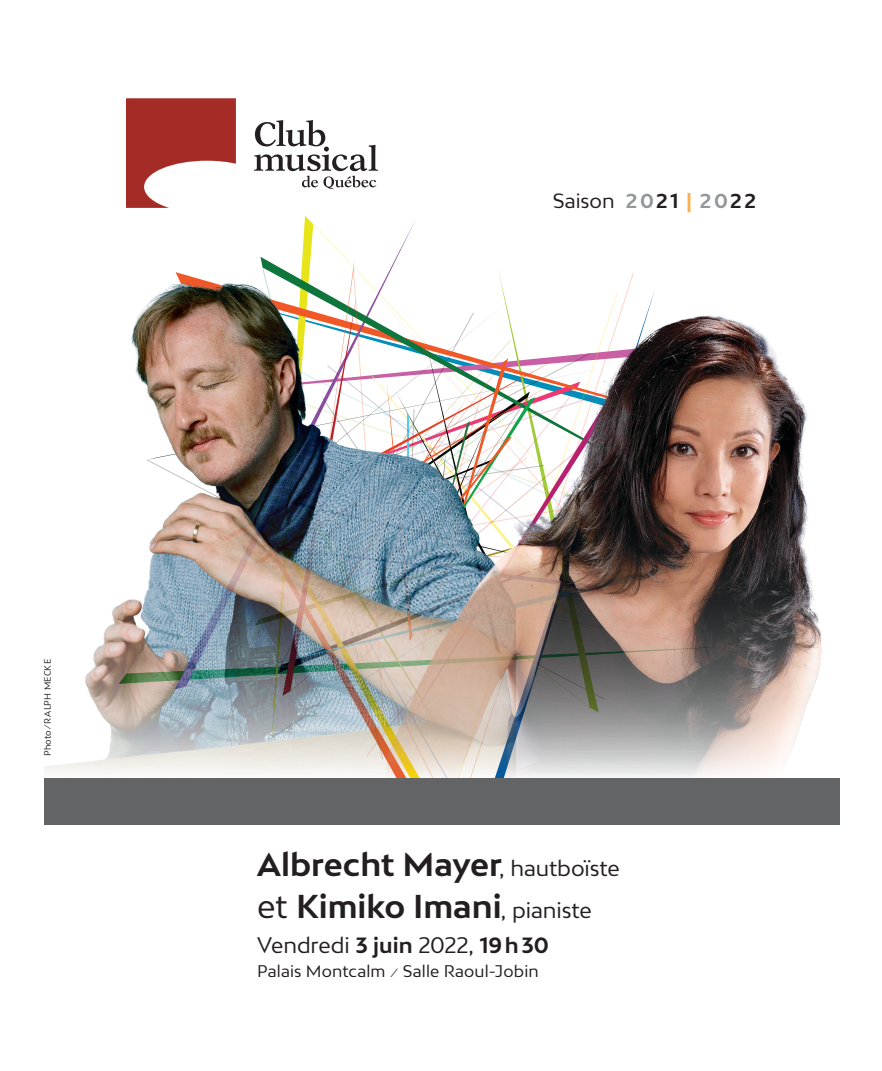
<style>
.page{position:relative;width:882px;height:1071px;background:#fff}
.page>*{position:absolute;margin:0;border:0;box-sizing:border-box;transform-origin:0 0}
.t1{font:700 31.5px/42px "Bw Mitga";color:#231f20}
.t2{font:21px "Bw Mitga";letter-spacing:-.005em;color:#231f20}
.t3{font:19.25px "Bw Mitga";color:#231f20}
.t4{font:15.75px "Bw Mitga";letter-spacing:.01em;color:#231f20}
.t5{font:8.75px "Bw Mitga";letter-spacing:.025em;color:#231f20;scale:.96 1}
.s1{font-weight:700;color:#949698}
.s2{font-weight:700}
.s3{font-weight:700;color:#fbb04c}
.s4{font-weight:400;font-size:21px}
.s5{font-weight:400}
</style>
<div class="page">
<img style="left:44px;top:271px;width:463px;height:508px">
<img style="left:370px;top:308px;width:470px;height:471px">
<svg style="left:126px;top:98px;width:110px;height:110px"></svg>
<svg style="left:254px;top:120px;width:124px;height:69px"></svg>
<div style="left:44px;top:779px;width:796px;height:46px;background:#636466"></div>
<p class="t5" style="left:42px;top:756px;width:103px;rotate:-90deg">Photo ⁄RALPH MECKE</p>
<p class="t3" style="left:553px;top:188px;width:205px">Saison <span class="s1">20</span><span class="s2">21</span> <span class="s3">|</span> <span class="s1">20</span><span class="s2">22</span></p>
<p class="t1" style="left:257px;top:842px;width:364px">Albrecht Mayer<span class="s4">, hautboïste </span><span class="s5">et</span> Kimiko Imani<span class="s4">, pianiste</span></p>
<p class="t2" style="left:257px;top:931px;width:293px">Vendredi <span class="s2">3 juin</span> 2022, <span class="s2">19h30</span></p>
<p class="t4" style="left:257px;top:961px;width:283px">Palais Montcalm ̷Salle Raoul-Jobin</p>
</div>
